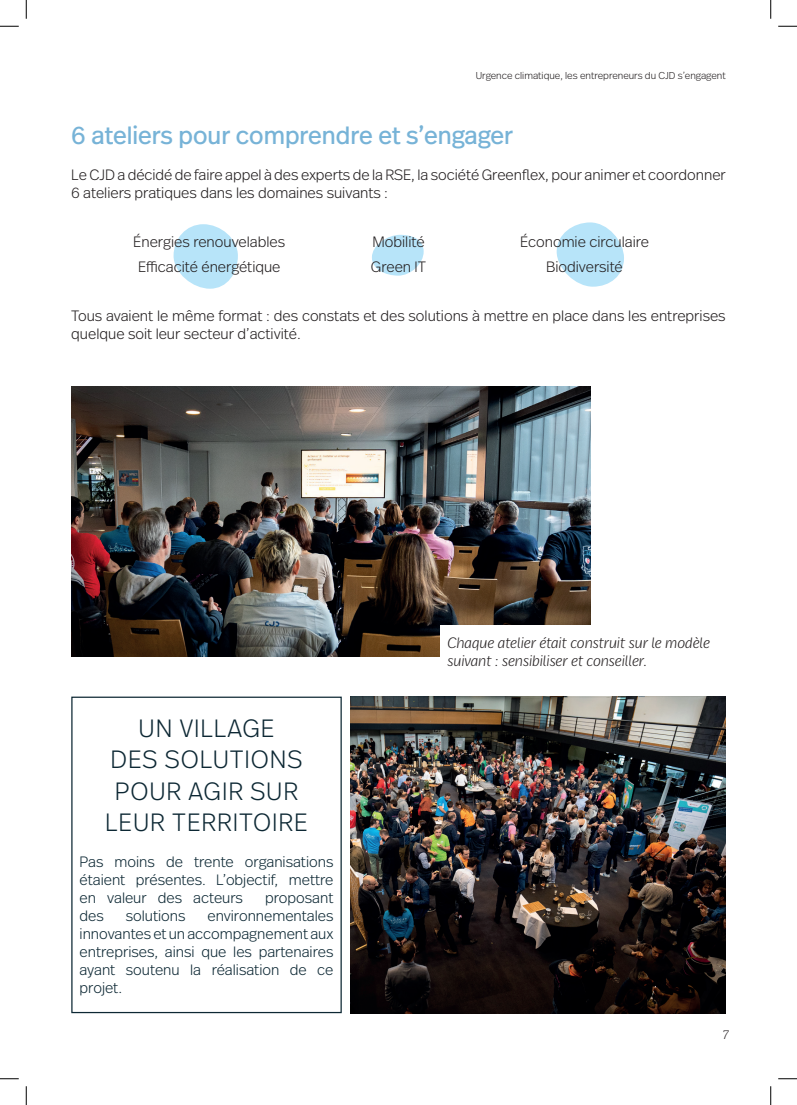
<style>
.page{position:relative;width:797px;height:1105px;background:#fff}
.page>*{position:absolute;margin:0;border:0;box-sizing:border-box;transform-origin:0 0}
.t1{font:300 25px/31.2px "Real Head Pro";letter-spacing:.035em;color:#0d2834;text-align:center}
.t2{font:25px "Real Head Pro";color:#77b3d7}
.t3{font:300 15px/25px "Real Head Pro";color:#231f20}
.t4{font:300 15px/18px "Real Head Pro";color:#0d2834;text-align:justify}
.t5{font:italic 300 15px/18px "Real Head Pro";color:#231f20}
.t6{font:italic 300 12.5px "Real Head Pro";color:#231f20}
.t7{font:300 10px "Real Head Pro";color:#231f20}
</style>
<div class="page">
<svg style="left:173px;top:224px;width:65px;height:65px"></svg>
<svg style="left:372px;top:235px;width:51px;height:41px"></svg>
<svg style="left:556px;top:222px;width:68px;height:65px"></svg>
<div style="left:71px;top:697px;width:271px;height:316px;border:1px solid #0d2834"></div>
<img style="left:71px;top:387px;width:519px;height:269px">
<img style="left:350px;top:697px;width:375px;height:316px">
<div style="left:440px;top:625px;width:285px;height:52px;background:#fff"></div>
<svg style="left:0;top:25px;width:19px;height:2px"></svg>
<svg style="left:778px;top:25px;width:19px;height:2px"></svg>
<svg style="left:0;top:1078px;width:19px;height:1px"></svg>
<svg style="left:778px;top:1078px;width:19px;height:1px"></svg>
<svg style="left:25px;top:0;width:2px;height:19px"></svg>
<svg style="left:25px;top:1086px;width:2px;height:19px"></svg>
<svg style="left:770px;top:0;width:1px;height:19px"></svg>
<svg style="left:770px;top:1086px;width:1px;height:19px"></svg>
<p class="t7" style="left:475px;top:69px;width:251px">Urgence climatique, les entrepreneurs du CJD s’engagent</p>
<h1 class="t2" style="left:71px;top:118px;width:443px">6 ateliers pour comprendre et s’engager</h1>
<p class="t3" style="left:71px;top:165px;width:656px;line-height:18px">Le CJD a décidé de faire appel à des experts de la RSE, la société Greenflex, pour animer et coordonner<br>6 ateliers pratiques dans les domaines suivants :</p>
<p class="t3" style="left:133px;top:229px;width:153px;text-align:center">Énergies renouvelables<br>Efficacité énergétique</p>
<p class="t3" style="left:371px;top:229px;width:57px">Mobilité<br>Green IT</p>
<p class="t3" style="left:520px;top:229px;width:131px;text-align:center">Économie circulaire<br>Biodiversité</p>
<p class="t3" style="left:71px;top:306px;width:656px;line-height:18px">Tous avaient le même format : des constats et des solutions à mettre en place dans les entreprises quelque soit leur secteur d’activité.</p>
<h1 class="t1" style="left:105px;top:711px;width:204px">UN VILLAGE<br>DES SOLUTIONS<br>POUR AGIR SUR<br>LEUR TERRITOIRE</h1>
<p class="t4" style="left:80px;top:852px;width:255px">Pas moins de trente organisations étaient présentes. L’objectif, mettre en valeur des acteurs</p>
<p class="t4" style="left:265px;top:888px;width:70px">proposant</p>
<p class="t4" style="left:80px;top:906px;width:255px;text-indent:128px">environnementales innovantes et un accompagnement aux entreprises, ainsi que les partenaires ayant soutenu la réalisation de ce projet.</p>
<p class="t4" style="left:80px;top:906px;width:26px">des</p>
<p class="t4" style="left:126px;top:906px;width:61px">solutions</p>
<p class="t5" style="left:447px;top:633px;width:264px">Chaque atelier était construit sur le modèle suivant : sensibiliser et conseiller.</p>
<p class="t6" style="left:722px;top:1025px;width:7px">7</p>
</div>
